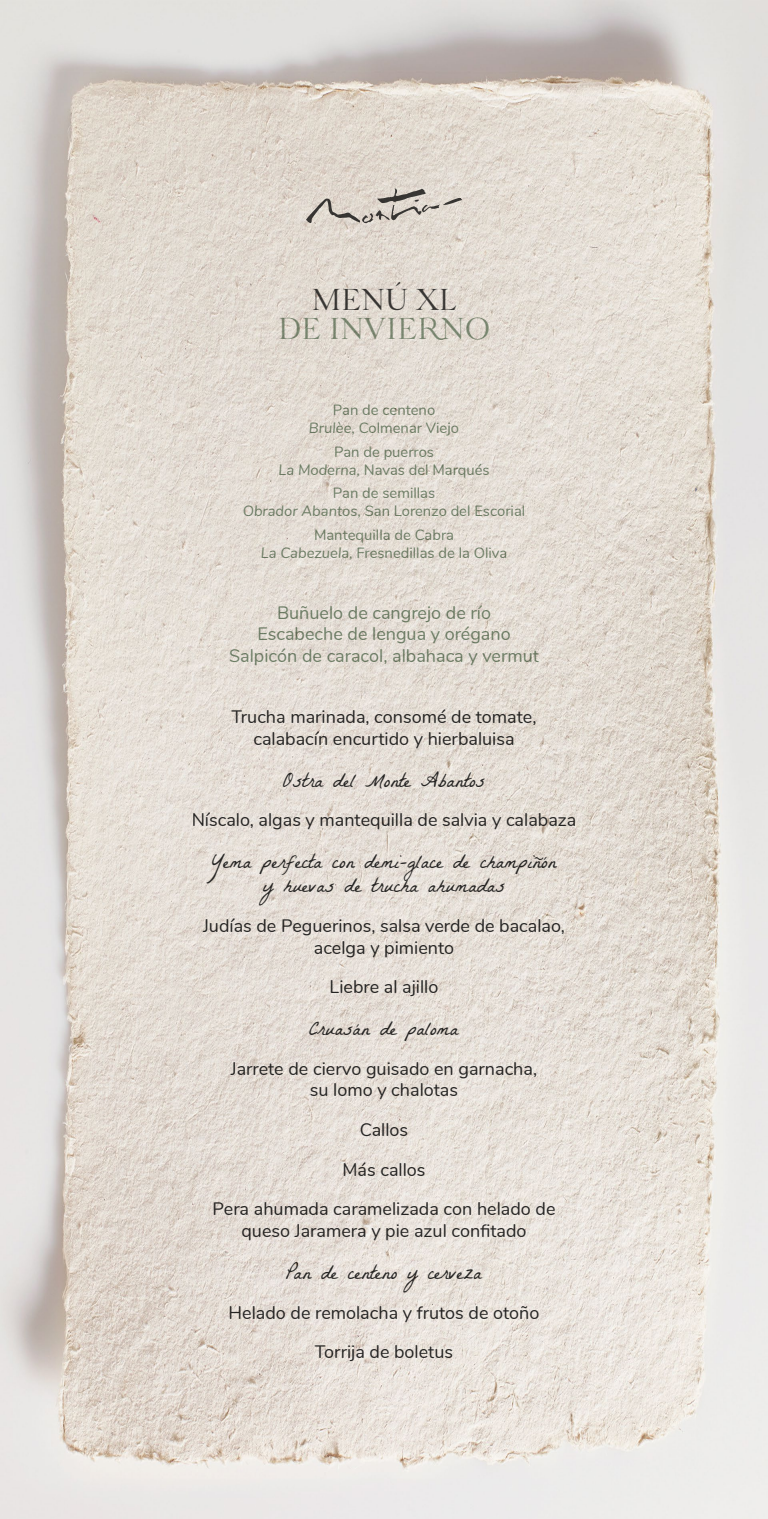
<style>
.page{position:relative;width:768px;height:1519px;background:#fff}
.page>*{position:absolute;margin:0;border:0;box-sizing:border-box;transform-origin:0 0}
.t1{font:32px "Velour";color:#798f78}
.t2{font:32px "Velour";color:#292929}
.t3{font:20px/24px "La Belle Aurore";color:#292929;text-align:center}
.t4{font:18px/21.6px "Nunito";color:#292929;text-align:center}
.t5{font:18px/21.6px "Nunito";color:#798f78;text-align:center}
.t6{font:14.8px/17.8px "Nunito";color:#798f78;text-align:center}
.s1{font-style:italic}
</style>
<div class="page">
<img style="left:0;top:0;width:768px;height:1519px">
<svg style="left:306px;top:188px;width:156px;height:35px;background:#c8c1b8"></svg>
<h1 class="t2" style="left:311px;top:281px;width:148px">MENÚ XL</h1>
<h1 class="t1" style="left:277px;top:310px;width:215px">DE INVIERNO</h1>
<p class="t6" style="left:309px;top:400px;width:152px">Pan de centeno<br><span class="s1">Brulèe</span>, Colmenar Viejo</p>
<p class="t6" style="left:278px;top:442px;width:213px">Pan de puerros<br><span class="s1">La Moderna</span>, Navas del Marqués</p>
<p class="t6" style="left:243px;top:483px;width:284px">Pan de semillas<br><span class="s1">Obrador Abantos</span>, San Lorenzo del Escorial</p>
<p class="t6" style="left:261px;top:525px;width:248px">Mantequilla de Cabra<br><span class="s1">La Cabezuela</span>, Fresnedillas de la Oliva</p>
<p class="t5" style="left:229px;top:601px;width:311px">Buñuelo de cangrejo de río<br>Escabeche de lengua y orégano<br>Salpicón de caracol, albahaca y vermut</p>
<p class="t4" style="left:231px;top:705px;width:307px">Trucha marinada, consomé de tomate, calabacín encurtido y hierbaluisa</p>
<p class="t3" style="left:283px;top:768px;width:204px">Ostra del Monte Abantos</p>
<p class="t4" style="left:192px;top:808px;width:386px">Níscalo, algas y mantequilla de salvia y calabaza</p>
<p class="t3" style="left:212px;top:849px;width:347px">Yema perfecta con demi-glace de champiñón y huevas de trucha ahumadas</p>
<p class="t4" style="left:203px;top:914px;width:363px">Judías de Peguerinos, salsa verde de bacalao, acelga y pimiento</p>
<p class="t4" style="left:330px;top:975px;width:110px">Liebre al ajillo</p>
<p class="t3" style="left:309px;top:1016px;width:151px">Cruasán de paloma</p>
<p class="t4" style="left:231px;top:1057px;width:308px">Jarrete de ciervo guisado en garnacha, su lomo y chalotas</p>
<p class="t4" style="left:213px;top:1109px;width:344px;line-height:39.6px">Callos<br>Más callos<br>Pera ahumada caramelizada con helado de</p>
<p class="t4" style="left:242px;top:1219px;width:287px">queso Jaramera y pie azul confitado</p>
<p class="t3" style="left:286px;top:1260px;width:197px">Pan de centeno y cerveza</p>
<p class="t4" style="left:229px;top:1291px;width:312px;line-height:39.6px">Helado de remolacha y frutos de otoño<br>Torrija de boletus</p>
</div>
